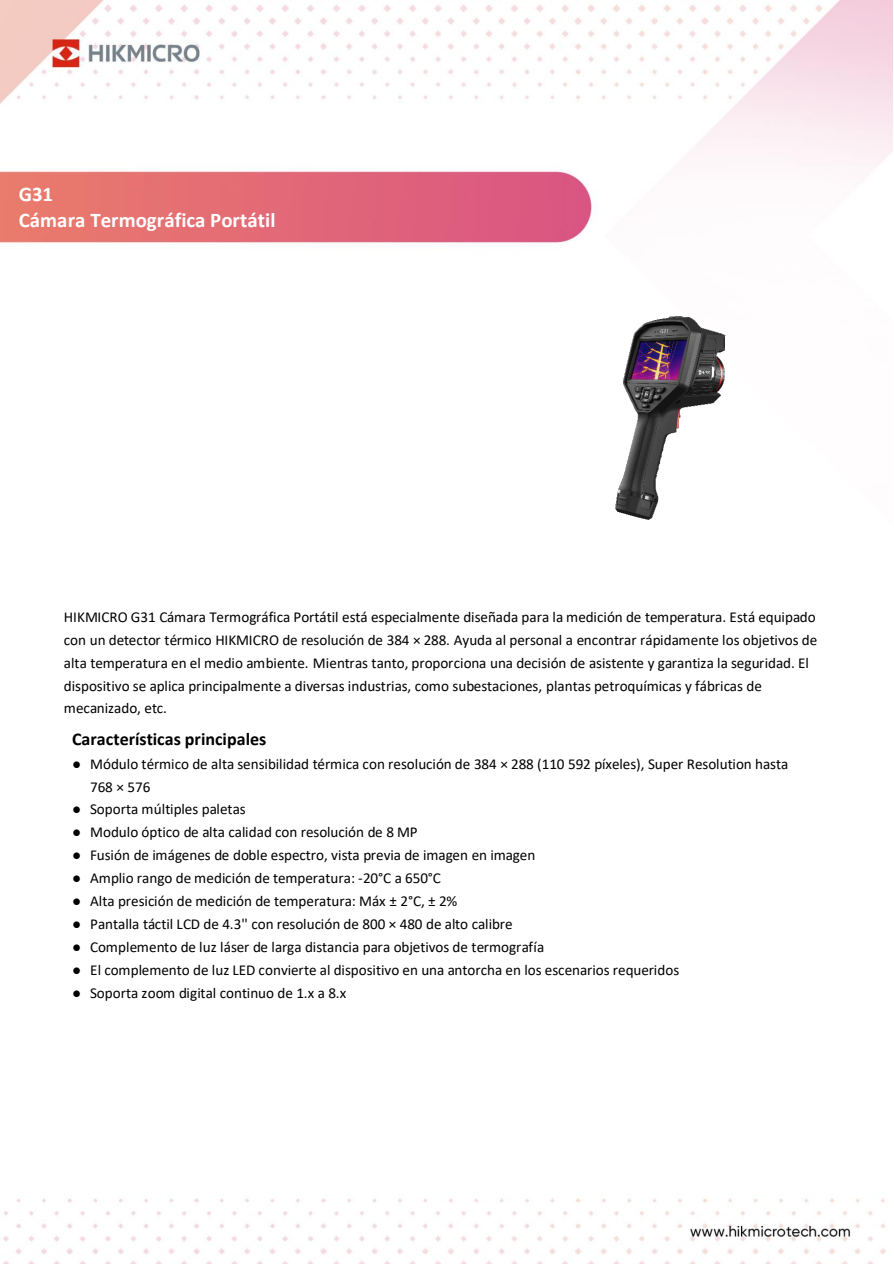
<style>
.page{position:relative;width:894px;height:1264px;background:#fff}
.page>*{position:absolute;margin:0;border:0;box-sizing:border-box;transform-origin:0 0}
.t1{font:700 20.85px/26px "Calibri";color:#fefefe}
.t2{font:700 18px "Calibri";color:#000}
.t3{font:15.15px/22.8px "Calibri";color:#000}
</style>
<div class="page">
<img style="left:0;top:0;width:892px;height:1263px">
<hr style="left:309px;top:653px;width:4px;height:18px;background:#fff">
<img style="left:539px;top:288px;width:256px;height:255px">
<h1 class="t1" style="left:19px;top:181px;width:258px">G31<br>Cámara Termográfica Portátil</h1>
<p class="t3" style="left:64px;top:605px;width:754px">HIKMICRO G31 Cámara Termográfica Portátil está especialmente diseñada para la medición de temperatura. Está equipado con un detector térmico HIKMICRO de resolución de 384 × 288. Ayuda al personal a encontrar rápidamente los objetivos de alta temperatura en el medio ambiente. Mientras tanto, proporciona una decisión de asistente y garantiza la seguridad. El dispositivo se aplica principalmente a diversas industrias, como subestaciones, plantas petroquímicas y fábricas de mecanizado, etc.</p>
<p class="t2" style="left:72px;top:726px;width:195px">Características principales</p>
<p class="t3" style="left:90px;top:751px;width:699px;text-indent:-18px">● Módulo térmico de alta sensibilidad térmica con resolución de 384 × 288 (110 592 píxeles), Super Resolution hasta<br>768 × 576</p>
<p class="t3" style="left:72px;top:797px;width:175px">● Soporta múltiples paletas</p>
<p class="t3" style="left:72px;top:820px;width:347px">● Modulo óptico de alta calidad con resolución de 8 MP</p>
<p class="t3" style="left:72px;top:843px;width:464px">● Fusión de imágenes de doble espectro, vista previa de imagen en imagen</p>
<p class="t3" style="left:72px;top:866px;width:370px">● Amplio rango de medición de temperatura: -20°C a 650°C</p>
<p class="t3" style="left:72px;top:889px;width:386px">● Alta presición de medición de temperatura: Máx ± 2°C, ± 2%</p>
<p class="t3" style="left:72px;top:912px;width:442px">● Pantalla táctil LCD de 4.3'' con resolución de 800 × 480 de alto calibre</p>
<p class="t3" style="left:72px;top:935px;width:473px">● Complemento de luz láser de larga distancia para objetivos de termografía</p>
<p class="t3" style="left:72px;top:957px;width:608px">● El complemento de luz LED convierte al dispositivo en una antorcha en los escenarios requeridos</p>
<p class="t3" style="left:72px;top:980px;width:276px">● Soporta zoom digital continuo de 1.x a 8.x</p>
</div>
